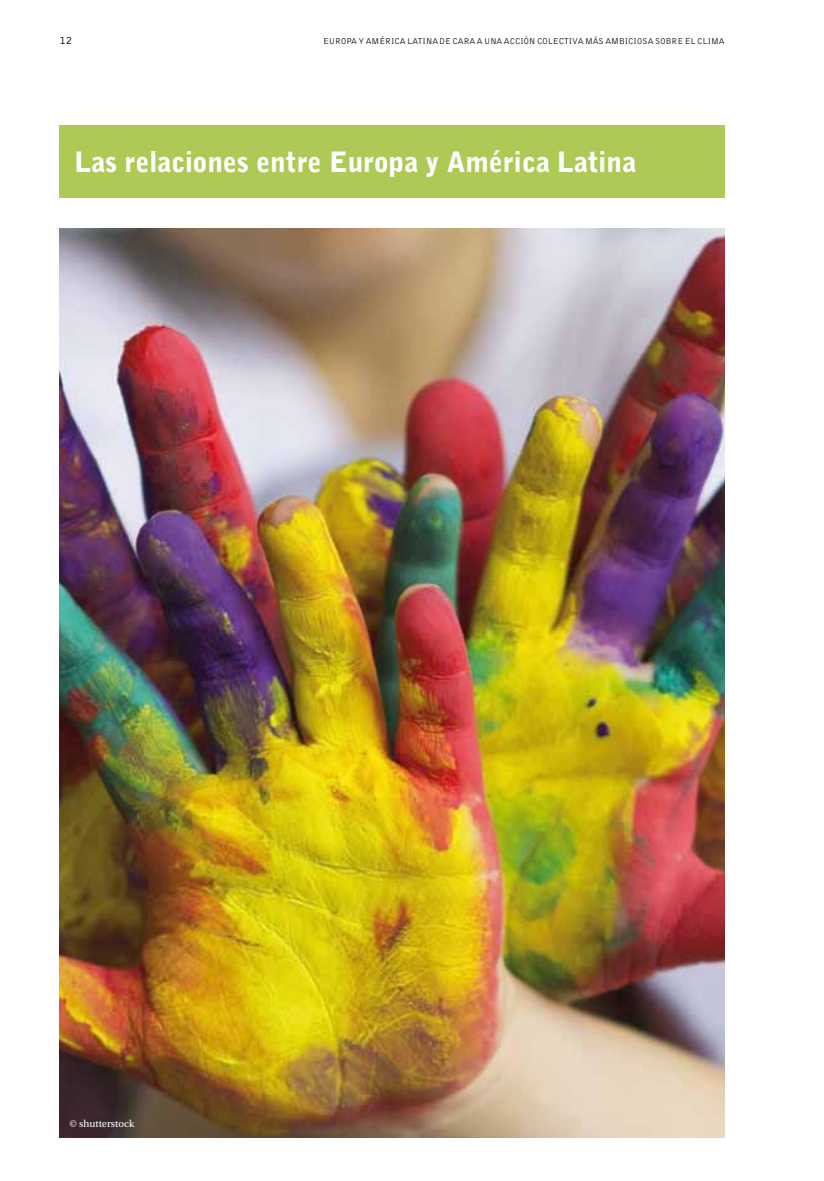
<style>
.page{position:relative;width:824px;height:1181px;background:#fff}
.page>*{position:absolute;margin:0;border:0;box-sizing:border-box;transform-origin:0 0}
.t1{font:900 28px "Bell Gothic BT";color:#fff}
.t2{font:11.38px "Bell Gothic BT";color:#000}
.t3{font:10.5px "Utopia Std";color:#fff}
.t4{font:8.75px "Bell Gothic BT";color:#000}
</style>
<div class="page">
<div style="left:60px;top:125px;width:664px;height:72px;background:#adca57"></div>
<img style="left:60px;top:228px;width:664px;height:909px">
<h2 class="t2" style="left:60px;top:33px;width:14px">12</h2>
<p class="t4" style="left:323px;top:36px;width:136px">EUROPA Y AMÉRICA LATINA DE CARA</p>
<p class="t4" style="left:476px;top:36px;width:34px">A UNAACC</p>
<p class="t4" style="left:520px;top:36px;width:34px">IÓN COLECT</p>
<p class="t4" style="left:568px;top:36px;width:104px">IVA MÁS AMBICIOSA SOBRE</p>
<p class="t4" style="left:684px;top:36px;width:40px">EL CLIMA</p>
<h1 class="t1" style="left:74px;top:145px;width:563px">Las relaciones entre Europa y América Latina</h1>
<p class="t3" style="left:69px;top:1118px;width:66px">© shutterstock</p>
</div>
